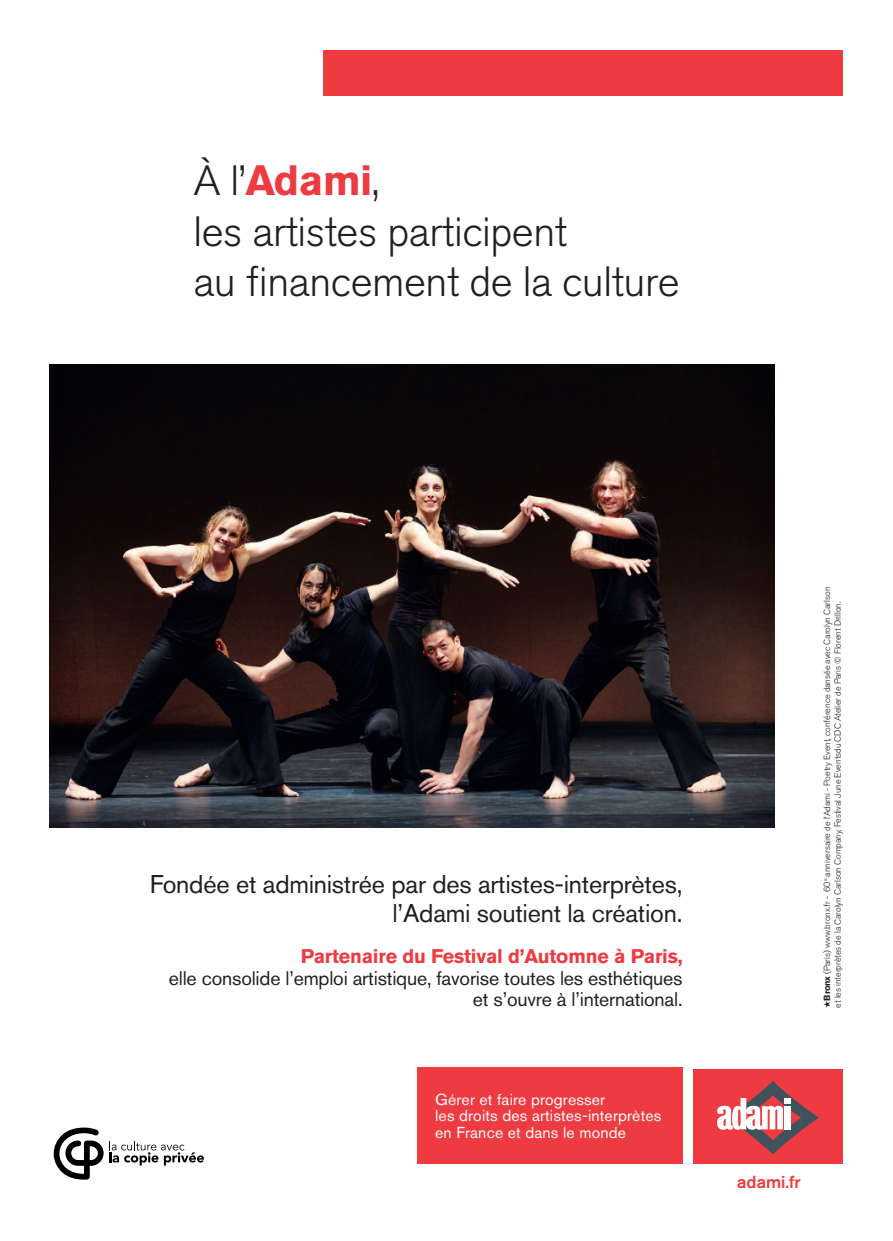
<style>
.page{position:relative;width:893px;height:1241px;background:#fff}
.page>*{position:absolute;margin:0;border:0;box-sizing:border-box;transform-origin:0 0}
.t1{font:300 42px/50.4px "Akzidenz Grotesk Pro";letter-spacing:-.01em;color:#231f20}
.t2{font:25.55px/29.4px "Akzidenz Grotesk Pro";letter-spacing:-.01em;color:#231f20;text-align:right}
.t3{font:19.6px/21.5px "Akzidenz Grotesk Pro";letter-spacing:-.01em;color:#231f20;text-align:right}
.t4{font:700 19.6px "Akzidenz Grotesk Pro";letter-spacing:-.01em;color:#ee3a41}
.t5{font:500 17.32px "Akzidenz Grotesk Pro";color:#ee3a41}
.t6{font:15.75px/16.8px "Akzidenz Grotesk Pro";letter-spacing:.01em;color:#fff}
.t7{font:300 8.92px/10.7px "Akzidenz Grotesk Pro";letter-spacing:-.01em;color:#231f20}
.s1{font-weight:700;color:#ee3a41}
.s2{font-weight:700}
</style>
<div class="page">
<svg style="left:54px;top:1127px;width:150px;height:52px"></svg>
<div style="left:417px;top:1067px;width:266px;height:96px;background:#ee3a41"></div>
<div style="left:323px;top:50px;width:519px;height:45px;background:#ee3a41"></div>
<img style="left:50px;top:364px;width:724px;height:463px">
<div style="left:693px;top:1068px;width:149px;height:95px;background:#ee3a41"></div>
<svg style="left:717px;top:1081px;width:102px;height:73px"></svg>
<h1 class="t1" style="left:193px;top:159px;width:488px">À l’<span class="s1">Adami</span>,<br>les artistes participent<br>au financement de la culture</h1>
<h2 class="t2" style="left:150px;top:871px;width:534px">Fondée et administrée par des artistes-interprètes, l’Adami soutient la création.</h2>
<h3 class="t4" style="left:301px;top:948px;width:383px">Partenaire du Festival d’Automne à Paris,</h3>
<h3 class="t3" style="left:169px;top:969px;width:515px">elle consolide l’emploi artistique, favorise toutes les esthétiques et s’ouvre à l’international.</h3>
<h3 class="t6" style="left:435px;top:1092px;width:228px">Gérer et faire progresser<br>les droits des artistes-interprètes en France et dans le monde</h3>
<p class="t7" style="left:822px;top:1007px;width:422px;text-indent:7px;rotate:-90deg"><span class="s2">Bronx</span> (Paris) www.bronx.fr - 60<sup>e</sup> anniversaire de l’Adami - Poetry Event, conférence dansée avec Carolyn Carlson et les interprètes de la Carolyn Carlson Company, Festival June Eventsdu CDC Atelier de Paris © Florent Drillon.</p>
<h3 class="t5" style="left:737px;top:1175px;width:65px">adami.fr</h3>
</div>
